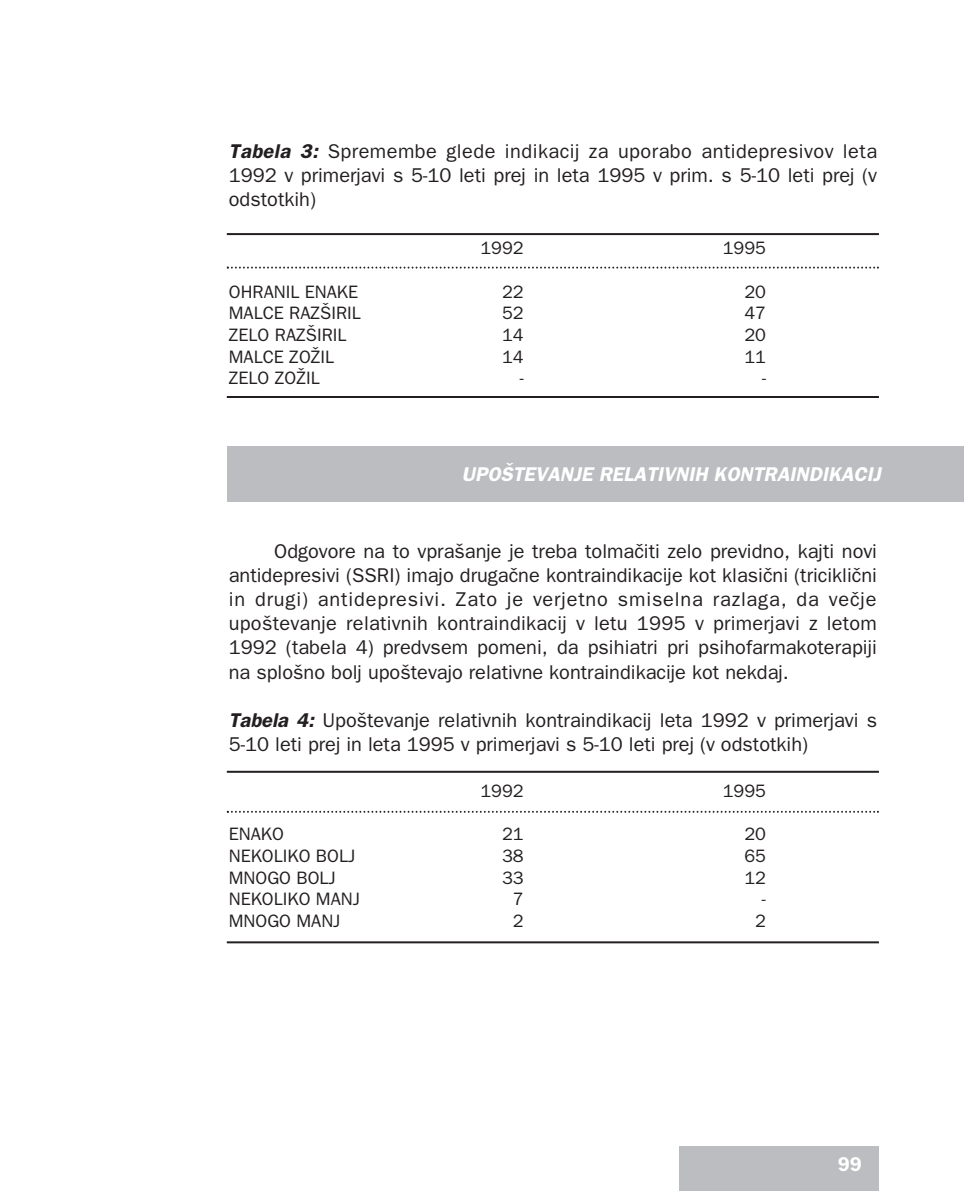
<style>
.page{position:relative;width:964px;height:1191px;background:#fff}
.page>*{position:absolute;margin:0;border:0;box-sizing:border-box;transform-origin:0 0}
.t1{font:20px/24px "SS Franklin Gothic";color:#231f20;text-align:justify}
.t2{font:italic 600 20px "SS Franklin Gothic";color:#fff}
.t3{font:600 20px "SS Franklin Gothic";color:#fff}
.t4{font:18px "SS Franklin Gothic";color:#231f20}
.s1{font-weight:600;font-style:italic}
</style>
<div class="page">
<div style="left:679px;top:1146px;width:200px;height:45px;background:#bcbdc0"></div>
<div style="left:227px;top:446px;width:737px;height:56px;background:#bcbdc0"></div>
<hr style="left:227px;top:233px;width:652px;height:2px;background:#231f20">
<svg style="left:227px;top:267px;width:652px;height:2px"></svg>
<hr style="left:227px;top:396px;width:652px;height:2px;background:#231f20">
<hr style="left:227px;top:771px;width:652px;height:2px;background:#231f20">
<svg style="left:227px;top:811px;width:652px;height:2px"></svg>
<hr style="left:227px;top:941px;width:652px;height:2px;background:#231f20">
<p class="t1" style="left:229px;top:139px;width:650px"><span class="s1">Tabela 3:</span> Spremembe glede indikacij za uporabo antidepresivov leta 1992 v primerjavi s 5-10 leti prej in leta 1995 v prim. s 5-10 leti prej (v odstotkih)</p>
<p class="t4" style="left:480px;top:237px;width:45px">1992</p>
<p class="t4" style="left:723px;top:237px;width:45px">1995</p>
<p class="t4" style="left:229px;top:281px;width:131px">OHRANIL ENAKE</p>
<p class="t4" style="left:502px;top:281px;width:23px">22</p>
<p class="t4" style="left:744px;top:281px;width:23px">20</p>
<p class="t4" style="left:229px;top:303px;width:134px">MALCE RAZ[IRIL</p>
<p class="t4" style="left:502px;top:303px;width:23px">52</p>
<p class="t4" style="left:744px;top:303px;width:23px">47</p>
<p class="t4" style="left:229px;top:324px;width:119px">ZELO RAZ[IRIL</p>
<p class="t4" style="left:502px;top:324px;width:23px">14</p>
<p class="t4" style="left:744px;top:324px;width:23px">20</p>
<p class="t4" style="left:229px;top:346px;width:107px">MALCE ZO@IL</p>
<p class="t4" style="left:502px;top:346px;width:23px">14</p>
<p class="t4" style="left:744px;top:346px;width:23px">11</p>
<p class="t4" style="left:229px;top:367px;width:93px">ZELO ZO@IL</p>
<p class="t4" style="left:520px;top:367px;width:5px">-</p>
<p class="t4" style="left:762px;top:367px;width:5px">-</p>
<p class="t2" style="left:462px;top:462px;width:420px">UPO[TEVANJE RELATIVNIH KONTRAINDIKACIJ</p>
<p class="t1" style="left:229px;top:539px;width:650px;text-indent:45px">Odgovore na to vpra{anje je treba tolma~iti zelo previdno, kajti novi antidepresivi (SSRI) imajo druga~ne kontraindikacije kot klasi~ni (tricikli~ni in drugi) antidepresivi. Zato je verjetno smiselna razlaga, da ve~je upo{tevanje relativnih kontraindikacij v letu 1995 v primerjavi z letom 1992 (tabela 4) predvsem pomeni, da psihiatri pri psihofarmakoterapiji na splo{no bolj upo{tevajo relativne kontraindikacije kot nekdaj.</p>
<p class="t1" style="left:229px;top:707px;width:650px"><span class="s1">Tabela 4:</span> Upo{tevanje relativnih kontraindikacij leta 1992 v primerjavi s<br>5-10 leti prej in leta 1995 v primerjavi s 5-10 leti prej (v odstotkih)</p>
<p class="t4" style="left:480px;top:780px;width:45px">1992</p>
<p class="t4" style="left:723px;top:780px;width:45px">1995</p>
<p class="t4" style="left:229px;top:823px;width:57px">ENAKO</p>
<p class="t4" style="left:502px;top:823px;width:23px">21</p>
<p class="t4" style="left:744px;top:823px;width:23px">20</p>
<p class="t4" style="left:229px;top:845px;width:128px">NEKOLIKO BOLJ</p>
<p class="t4" style="left:502px;top:845px;width:23px">38</p>
<p class="t4" style="left:744px;top:845px;width:23px">65</p>
<p class="t4" style="left:229px;top:867px;width:108px">MNOGO BOLJ</p>
<p class="t4" style="left:502px;top:867px;width:23px">33</p>
<p class="t4" style="left:744px;top:867px;width:23px">12</p>
<p class="t4" style="left:229px;top:888px;width:133px">NEKOLIKO MANJ</p>
<p class="t4" style="left:513px;top:888px;width:12px">7</p>
<p class="t4" style="left:762px;top:888px;width:5px">-</p>
<p class="t4" style="left:229px;top:910px;width:113px">MNOGO MANJ</p>
<p class="t4" style="left:513px;top:910px;width:12px">2</p>
<p class="t4" style="left:755px;top:910px;width:12px">2</p>
<p class="t3" style="left:838px;top:1152px;width:25px">99</p>
</div>
